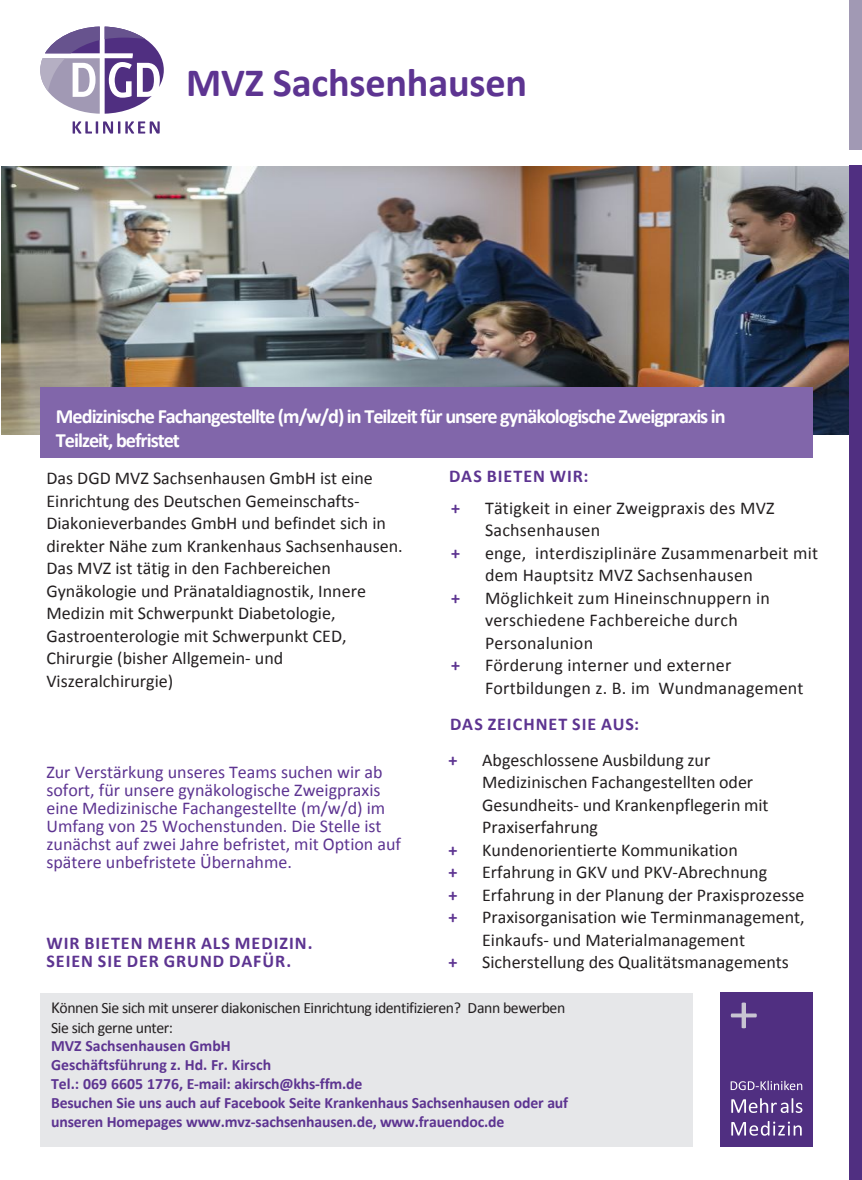
<style>
.page{position:relative;width:862px;height:1180px;background:#fff}
.page>*{position:absolute;margin:0;border:0;box-sizing:border-box;transform-origin:0 0}
.t1{font:700 40.27px "Calibri";letter-spacing:-.005em;color:#5d3491}
.t2{font:700 20.25px/24.3px "Calibri";letter-spacing:-.05em;color:#fff}
.t3{font:18px/22.5px "Calibri";color:#231f20}
.t4{font:18px/18px "Calibri";color:#5d3491}
.t5{font:700 18px/18px "Calibri";letter-spacing:.055em;color:#5d3491}
.t6{font:700 15.75px/18.9px "Calibri";letter-spacing:-.01em;color:#5d3491}
.t7{font:15.75px/19.3px "Calibri";letter-spacing:-.025em;color:#231f20}
.s1{font-size:16.88px}
</style>
<div class="page">
<img style="left:1px;top:167px;width:847px;height:267px">
<div style="left:40px;top:387px;width:772px;height:71px;background:#8166aa"></div>
<div style="left:40px;top:993px;width:652px;height:153px;background:#e6e7e9"></div>
<div style="left:719px;top:992px;width:93px;height:154px;background:#502f81"></div>
<svg style="left:730px;top:1002px;width:26px;height:26px"></svg>
<svg style="left:731px;top:1121px;width:70px;height:15px"></svg>
<svg style="left:731px;top:1098px;width:71px;height:15px"></svg>
<svg style="left:730px;top:1081px;width:71px;height:9px"></svg>
<svg style="left:73px;top:121px;width:87px;height:13px"></svg>
<svg style="left:40px;top:27px;width:124px;height:87px"></svg>
<div style="left:848px;top:166px;width:13px;height:1014px;background:#502f81"></div>
<div style="left:848px;top:0;width:13px;height:150px;background:#a199b4"></div>
<h1 class="t1" style="left:186px;top:57px;width:342px">MVZ Sachsenhausen</h1>
<p class="t2" style="left:56px;top:404px;width:671px">Medizinische Fachangestellte (m/w/d) in Teilzeit für unsere gynäkologische Zweigpraxis in<br>Teilzeit, befristet</p>
<p class="t3" style="left:46px;top:467px;width:357px">Das DGD MVZ Sachsenhausen GmbH ist eine Einrichtung des Deutschen Gemeinschafts-Diakonieverbandes GmbH und befindet sich in direkter Nähe zum Krankenhaus Sachsenhausen.<br>Das MVZ ist tätig in den Fachbereichen Gynäkologie und Pränataldiagnostik, Innere Medizin mit Schwerpunkt Diabetologie, Gastroenterologie mit Schwerpunkt CED, Chirurgie (bisher Allgemein- und Viszeralchirurgie)</p>
<p class="t4" style="left:46px;top:763px;width:356px">Zur Verstärkung unseres Teams suchen wir ab sofort, für unsere gynäkologische Zweigpraxis eine Medizinische Fachangestellte (m/w/d) im Umfang von 25 Wochenstunden. Die Stelle ist zunächst auf zwei Jahre befristet, mit Option auf spätere unbefristete Übernahme.</p>
<p class="t5" style="left:46px;top:934px;width:267px">WIR BIETEN MEHR ALS MEDIZIN.<br>SEIEN SIE DER GRUND DAFÜR.</p>
<p class="t5" style="left:449px;top:460px;width:141px;line-height:31.5px">DAS BIETEN WIR: +</p>
<p class="t3" style="left:484px;top:496px;width:291px">Tätigkeit in einer Zweigpraxis des MVZ<br>Sachsenhausen</p>
<p class="t5" style="left:451px;top:544px;width:10px">+</p>
<p class="t3" style="left:484px;top:541px;width:334px">enge, interdisziplinäre Zusammenarbeit mit dem Hauptsitz MVZ Sachsenhausen</p>
<p class="t5" style="left:451px;top:589px;width:10px">+</p>
<p class="t3" style="left:484px;top:586px;width:286px">Möglichkeit zum Hineinschnuppern in verschiedene Fachbereiche durch<br>Personalunion</p>
<p class="t5" style="left:451px;top:656px;width:10px">+</p>
<p class="t3" style="left:484px;top:654px;width:320px">Förderung interner und externer<br>Fortbildungen z. B. im Wundmanagement</p>
<p class="t5" style="left:448px;top:706px;width:192px;line-height:35.6px">DAS ZEICHNET SIE AUS: +</p>
<p class="t3" style="left:482px;top:749px;width:288px">Abgeschlossene Ausbildung zur<br>Medizinischen Fachangestellten oder<br>Gesundheits- und Krankenpflegerin mit<br>Praxiserfahrung</p>
<p class="t5" style="left:448px;top:841px;width:10px">+</p>
<p class="t3" style="left:482px;top:839px;width:257px">Kundenorientierte Kommunikation</p>
<p class="t5" style="left:448px;top:863px;width:10px">+</p>
<p class="t3" style="left:482px;top:861px;width:286px">Erfahrung in GKV und PKV-Abrechnung</p>
<p class="t5" style="left:448px;top:886px;width:10px">+</p>
<p class="t3" style="left:482px;top:884px;width:323px">Erfahrung in der Planung der Praxisprozesse</p>
<p class="t5" style="left:448px;top:908px;width:10px">+</p>
<p class="t3" style="left:482px;top:906px;width:324px">Praxisorganisation wie Terminmanagement,<br>Einkaufs- und Materialmanagement</p>
<p class="t5" style="left:448px;top:953px;width:10px">+</p>
<p class="t3" style="left:482px;top:951px;width:308px">Sicherstellung des Qualitätsmanagements</p>
<p class="t7" style="left:51px;top:998px;width:515px"><span class="s1">K</span>önnen Sie sich mit unserer diakonischen Einrichtung identifizieren? Dann bewerben<br>Sie sich gerne unter:</p>
<p class="t6" style="left:51px;top:1037px;width:518px">MVZ Sachsenhausen GmbH<br>Geschäftsführung z. Hd. Fr. Kirsch<br>Tel.: 069 6605 1776, E-mail: akirsch@khs-ffm.de<br>Besuchen Sie uns auch auf Facebook Seite Krankenhaus Sachsenhausen oder auf unseren Homepages www.mvz-sachsenhausen.de, www.frauendoc.de</p>
</div>
